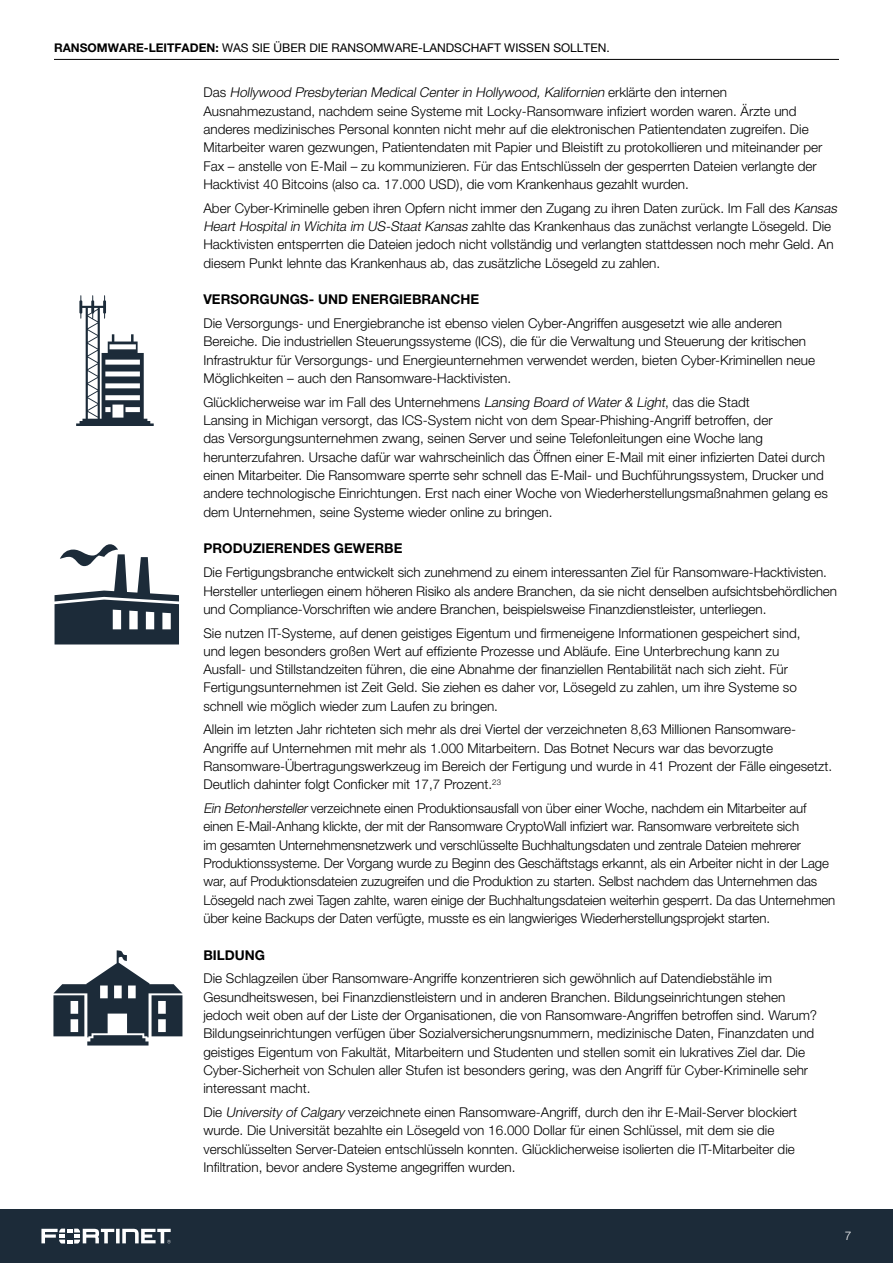
<style>
.page{position:relative;width:893px;height:1263px;background:#fff}
.page>*{position:absolute;margin:0;border:0;box-sizing:border-box;transform-origin:0 0}
.t1{font:300 13.5px/18.3px "Helvetica Neue LT Pro";color:#000}
.t2{font:700 13.5px "Helvetica Neue LT Pro";color:#000}
.t3{font:12px "Helvetica Neue LT Pro";color:#000}
.t4{font:300 12px "Helvetica Neue LT Pro";color:#fff}
.s1{font-weight:700}
.s2{font-style:italic}
</style>
<div class="page">
<div style="left:0;top:1209px;width:893px;height:54px;background:#1c2b39"></div>
<svg style="left:41px;top:1228px;width:130px;height:15px"></svg>
<hr style="left:54px;top:59px;width:785px;height:1px;background:#000">
<svg style="left:76px;top:295px;width:78px;height:131px"></svg>
<svg style="left:55px;top:544px;width:124px;height:100px"></svg>
<svg style="left:53px;top:950px;width:130px;height:95px"></svg>
<p class="t3" style="left:54px;top:41px;width:557px"><span class="s1">RANSOMWARE-LEITFADEN:</span> WAS SIE ÜBER DIE RANSOMWARE-LANDSCHAFT WISSEN SOLLTEN.</p>
<p class="t1" style="left:203px;top:83px;width:620px">D a s <span class="s2">Hollywood Presbyterian Medical Center in Hollywood, Kalifornien</span> e r k l ä rt e d e n i n t e r n e n Ausnahmezustand, nachdem seine Systeme mit Locky-Ransomware infiziert worden waren. Ärzte und anderes medizinisches Personal konnten nicht mehr auf die elektronischen Patientendaten zugreifen. Die Mitarbeiter waren gezwungen, Patientendaten mit Papier und Bleistift zu protokollieren und miteinander per Fax – anstelle von E-Mail – zu kommunizieren. Für das Entschlüsseln der gesperrten Dateien verlangte der Hacktivist 40 Bitcoins (also ca. 17.000 USD), die vom Krankenhaus gezahlt wurden.</p>
<p class="t1" style="left:203px;top:198px;width:638px">Aber Cyber-Kriminelle geben ihren Opfern nicht immer den Zugang zu ihren Daten zurück. Im Fall des <span class="s2">Kansas Heart Hospital in Wichita im US-Staat Kansas</span> zahlte das Krankenhaus das zunächst verlangte Lösegeld. Die Hacktivisten entsperrten die Dateien jedoch nicht vollständig und verlangten stattdessen noch mehr Geld. An diesem Punkt lehnte das Krankenhaus ab, das zusätzliche Lösegeld zu zahlen.</p>
<p class="t2" style="left:203px;top:291px;width:277px">VERSORGUNGS- UND ENERGIEBRANCHE</p>
<p class="t1" style="left:203px;top:314px;width:613px">Die Versorgungs- und Energiebranche ist ebenso vielen Cyber-Angriffen ausgesetzt wie alle anderen Bereiche. Die industriellen Steuerungssysteme (ICS), die für die Verwaltung und Steuerung der kritischen Infrastruktur für Versorgungs- und Energieunternehmen verwendet werden, bieten Cyber-Kriminellen neue Möglichkeiten – auch den Ransomware-Hacktivisten.</p>
<p class="t1" style="left:203px;top:392px;width:626px">Glücklicherweise war im Fall des Unternehmens <span class="s2">Lansing Board of Water &amp; Light</span>, das die Stadt<br>Lansing in Michigan versorgt, das ICS-System nicht von dem Spear-Phishing-Angriff betroffen, der<br>das Versorgungsunternehmen zwang, seinen Server und seine Telefonleitungen eine Woche lang herunterzufahren. Ursache dafür war wahrscheinlich das Öffnen einer E-Mail mit einer infizierten Datei durch einen Mitarbeiter. Die Ransomware sperrte sehr schnell das E-Mail- und Buchführungssystem, Drucker und andere technologische Einrichtungen. Erst nach einer Woche von Wiederherstellungsmaßnahmen gelang es dem Unternehmen, seine Systeme wieder online zu bringen.</p>
<p class="t2" style="left:203px;top:540px;width:200px">PRODUZIERENDES GEWERBE</p>
<p class="t1" style="left:203px;top:563px;width:635px">Die Fertigungsbranche entwickelt sich zunehmend zu einem interessanten Ziel für Ransomware-Hacktivisten.<br>Hersteller unterliegen einem höheren Risiko als andere Branchen, da sie nicht denselben aufsichtsbehördlichen und Compliance-Vorschriften wie andere Branchen, beispielsweise Finanzdienstleister, unterliegen.</p>
<p class="t1" style="left:203px;top:623px;width:599px">Sie nutzen IT-Systeme, auf denen geistiges Eigentum und firmeneigene Informationen gespeichert sind, und legen besonders großen Wert auf effiziente Prozesse und Abläufe. Eine Unterbrechung kann zu Ausfall- und Stillstandzeiten führen, die eine Abnahme der finanziellen Rentabilität nach sich zieht. Für Fertigungsunternehmen ist Zeit Geld. Sie ziehen es daher vor, Lösegeld zu zahlen, um ihre Systeme so schnell wie möglich wieder zum Laufen zu bringen.</p>
<p class="t1" style="left:203px;top:720px;width:630px">Allein im letzten Jahr richteten sich mehr als drei Viertel der verzeichneten 8,63 Millionen Ransomware-Angriffe auf Unternehmen mit mehr als 1.000 Mitarbeitern. Das Botnet Necurs war das bevorzugte Ransomware-Übertragungswerkzeug im Bereich der Fertigung und wurde in 41 Prozent der Fälle eingesetzt.<br>Deutlich dahinter folgt Conficker mit 17,7 Prozent.<sup>23</sup></p>
<p class="t1" style="left:203px;top:799px;width:633px"><span class="s2">Ein Betonhersteller</span>verzeichnete einen Produktionsausfall von über einer Woche, nachdem ein Mitarbeiter auf einen E-Mail-Anhang klickte, der mit der Ransomware CryptoWall infiziert war. Ransomware verbreitete sich<br>im gesamten Unternehmensnetzwerk und verschlüsselte Buchhaltungsdaten und zentrale Dateien mehrerer Produktionssysteme. Der Vorgang wurde zu Beginn des Geschäftstags erkannt, als ein Arbeiter nicht in der Lage war, auf Produktionsdateien zuzugreifen und die Produktion zu starten. Selbst nachdem das Unternehmen das Lösegeld nach zwei Tagen zahlte, waren einige der Buchhaltungsdateien weiterhin gesperrt. Da das Unternehmen über keine Backups der Daten verfügte, musste es ein langwieriges Wiederherstellungsprojekt starten.</p>
<p class="t2" style="left:203px;top:946px;width:63px">BILDUNG</p>
<p class="t1" style="left:203px;top:969px;width:615px">Die Schlagzeilen über Ransomware-Angriffe konzentrieren sich gewöhnlich auf Datendiebstähle im Gesundheitswesen, bei Finanzdienstleistern und in anderen Branchen. Bildungseinrichtungen stehen jedoch weit oben auf der Liste der Organisationen, die von Ransomware-Angriffen betroffen sind. Warum?<br>Bildungseinrichtungen verfügen über Sozialversicherungsnummern, medizinische Daten, Finanzdaten und geistiges Eigentum von Fakultät, Mitarbeitern und Studenten und stellen somit ein lukratives Ziel dar. Die Cyber-Sicherheit von Schulen aller Stufen ist besonders gering, was den Angriff für Cyber-Kriminelle sehr interessant macht.</p>
<p class="t1" style="left:203px;top:1103px;width:595px">Die <span class="s2">University of Calgary</span> verzeichnete einen Ransomware-Angriff, durch den ihr E-Mail-Server blockiert wurde. Die Universität bezahlte ein Lösegeld von 16.000 Dollar für einen Schlüssel, mit dem sie die verschlüsselten Server-Dateien entschlüsseln konnten. Glücklicherweise isolierten die IT-Mitarbeiter die Infiltration, bevor andere Systeme angegriffen wurden.</p>
<p class="t4" style="left:845px;top:1229px;width:8px">7</p>
</div>
